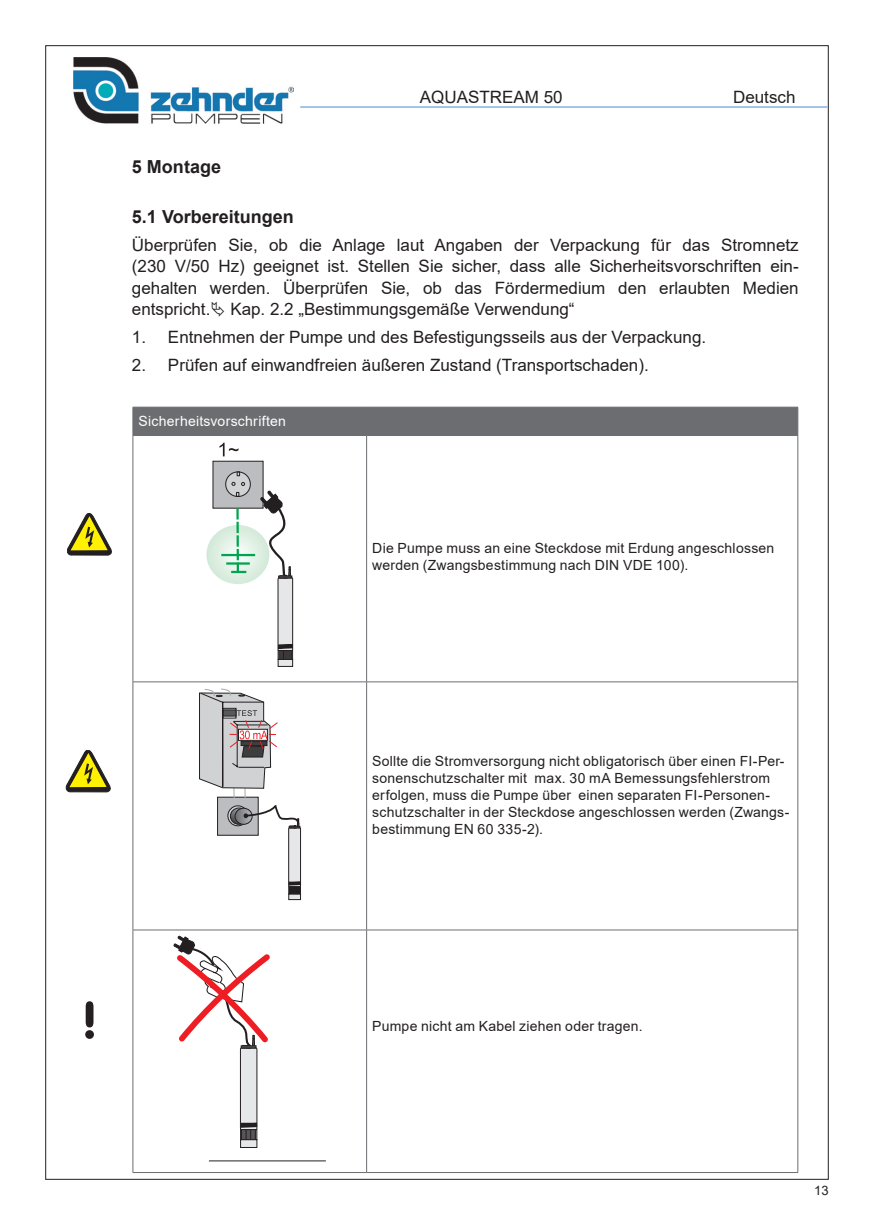
<style>
.page{position:relative;width:874px;height:1225px;background:#fff}
.page>*{position:absolute;margin:0;border:0;box-sizing:border-box;transform-origin:0 0}
.t1{font:50px "VAG Rounded BT";color:#231f20}
.t2{font:700 18px "Arial";color:#231f20}
.t3{font:17px/21.2px "Arial";color:#231f20;text-align:justify}
.t4{font:14px/17px "Arial";letter-spacing:.015em;color:#231f20}
.t5{font:14px "Arial";letter-spacing:.015em;color:#fff}
.t6{font:13px "Arial";color:#231f20}
</style>
<div class="page">
<hr style="left:300px;top:106px;width:527px;height:2px;background:#a1c4e3">
<img style="left:74px;top:57px;width:219px;height:66px">
<svg style="left:133px;top:436px;width:664px;height:736px"></svg>
<svg style="left:133px;top:682px;width:664px;height:247px"></svg>
<div style="left:132px;top:407px;width:666px;height:28px;background:#6c6d70"></div>
<hr style="left:133px;top:435px;width:233px;height:1px;background:#6c6d70">
<hr style="left:366px;top:435px;width:431px;height:1px;background:#6c6d70">
<hr style="left:132px;top:436px;width:1px;height:245px;background:#6c6d70">
<hr style="left:366px;top:436px;width:1px;height:245px;background:#6c6d70">
<hr style="left:797px;top:436px;width:1px;height:245px;background:#6c6d70">
<hr style="left:133px;top:681px;width:233px;height:1px;background:#6c6d70">
<hr style="left:132px;top:682px;width:1px;height:247px;background:#6c6d70">
<hr style="left:366px;top:681px;width:431px;height:1px;background:#6c6d70">
<hr style="left:366px;top:682px;width:1px;height:247px;background:#6c6d70">
<hr style="left:797px;top:682px;width:1px;height:247px;background:#6c6d70">
<hr style="left:133px;top:929px;width:233px;height:1px;background:#6c6d70">
<hr style="left:132px;top:930px;width:1px;height:242px;background:#6c6d70">
<hr style="left:366px;top:929px;width:431px;height:1px;background:#6c6d70">
<hr style="left:366px;top:930px;width:1px;height:242px;background:#6c6d70">
<hr style="left:797px;top:930px;width:1px;height:242px;background:#6c6d70">
<hr style="left:133px;top:1172px;width:233px;height:1px;background:#6c6d70">
<hr style="left:366px;top:1172px;width:431px;height:1px;background:#6c6d70">
<div style="left:213px;top:461px;width:50px;height:47px;background:#bcbdc0;border:1px solid #231f20"></div>
<svg style="left:225px;top:472px;width:25px;height:24px"></svg>
<div style="left:225px;top:471px;width:25px;height:26px;border:1px solid #231f20;border-radius:50%"></div>
<svg style="left:219px;top:442px;width:19px;height:14px"></svg>
<div style="left:278px;top:578px;width:14px;height:72px;background:#e6e7e9"></div>
<div style="left:278px;top:578px;width:15px;height:72px;border:1px solid #231f20"></div>
<div style="left:278px;top:659px;width:15px;height:7px;background:#e6e7e9;border:1px solid #231f20"></div>
<svg style="left:278px;top:644px;width:15px;height:15px"></svg>
<svg style="left:206px;top:482px;width:94px;height:102px"></svg>
<svg style="left:237px;top:472px;width:3px;height:4px"></svg>
<svg style="left:199px;top:688px;width:102px;height:226px"></svg>
<hr style="left:209px;top:1160px;width:117px;height:1px;background:#231f20">
<div style="left:240px;top:1048px;width:17px;height:81px;background:#e6e7e9"></div>
<div style="left:240px;top:1047px;width:17px;height:82px;border:1px solid #231f20"></div>
<svg style="left:172px;top:936px;width:103px;height:112px"></svg>
<div style="left:241px;top:1045px;width:15px;height:3px;background:#57585a;border:1px solid #231f20"></div>
<div style="left:240px;top:1139px;width:17px;height:8px;background:#e6e7e9;border:1px solid #231f20"></div>
<svg style="left:240px;top:1123px;width:17px;height:16px"></svg>
<svg style="left:67px;top:513px;width:45px;height:42px"></svg>
<svg style="left:66px;top:750px;width:45px;height:42px"></svg>
<p class="t3" style="left:420px;top:86px;width:144px">AQUASTREAM 50</p>
<p class="t3" style="left:732px;top:86px;width:64px">Deutsch</p>
<p class="t2" style="left:132px;top:154px;width:91px">5 Montage</p>
<p class="t2" style="left:132px;top:204px;width:163px">5.1 Vorbereitungen</p>
<p class="t3" style="left:132px;top:234px;width:668px">Überprüfen Sie, ob die Anlage laut Angaben der Verpackung für das Stromnetz (230 V/50 Hz) geeignet ist. Stellen Sie sicher, dass alle Sicherheitsvorschriften ein&shy;gehalten werden. Überprüfen Sie, ob das Fördermedium den erlaubten Medien entspricht. Kap. 2.2 „Bestimmungsgemäße Verwendung“</p>
<p class="t3" style="left:132px;top:326px;width:575px">1. Entnehmen der Pumpe und des Befestigungsseils aus der Verpackung.</p>
<p class="t3" style="left:132px;top:355px;width:518px">2. Prüfen auf einwandfreien äußeren Zustand (Transportschaden).</p>
<p class="t5" style="left:138px;top:412px;width:149px">Sicherheitsvorschriften</p>
<p class="t4" style="left:372px;top:540px;width:403px">Die Pumpe muss an eine Steckdose mit Erdung angeschlossen werden (Zwangsbestimmung nach DIN VDE 100).</p>
<h1 class="t1" style="left:82px;top:988px;width:16px">!</h1>
<p class="t4" style="left:372px;top:752px;width:418px">Sollte die Stromversorgung nicht obligatorisch über einen FI-Per&shy;sonenschutzschalter mit max. 30 mA Bemessungsfehlerstrom erfolgen, muss die Pumpe über einen separaten FI-Personen&shy;schutzschalter in der Steckdose angeschlossen werden (Zwangs&shy;bestimmung EN 60 335-2).</p>
<p class="t4" style="left:372px;top:1017px;width:272px">Pumpe nicht am Kabel ziehen oder tragen.</p>
<p class="t6" style="left:813px;top:1181px;width:16px">13</p>
</div>
